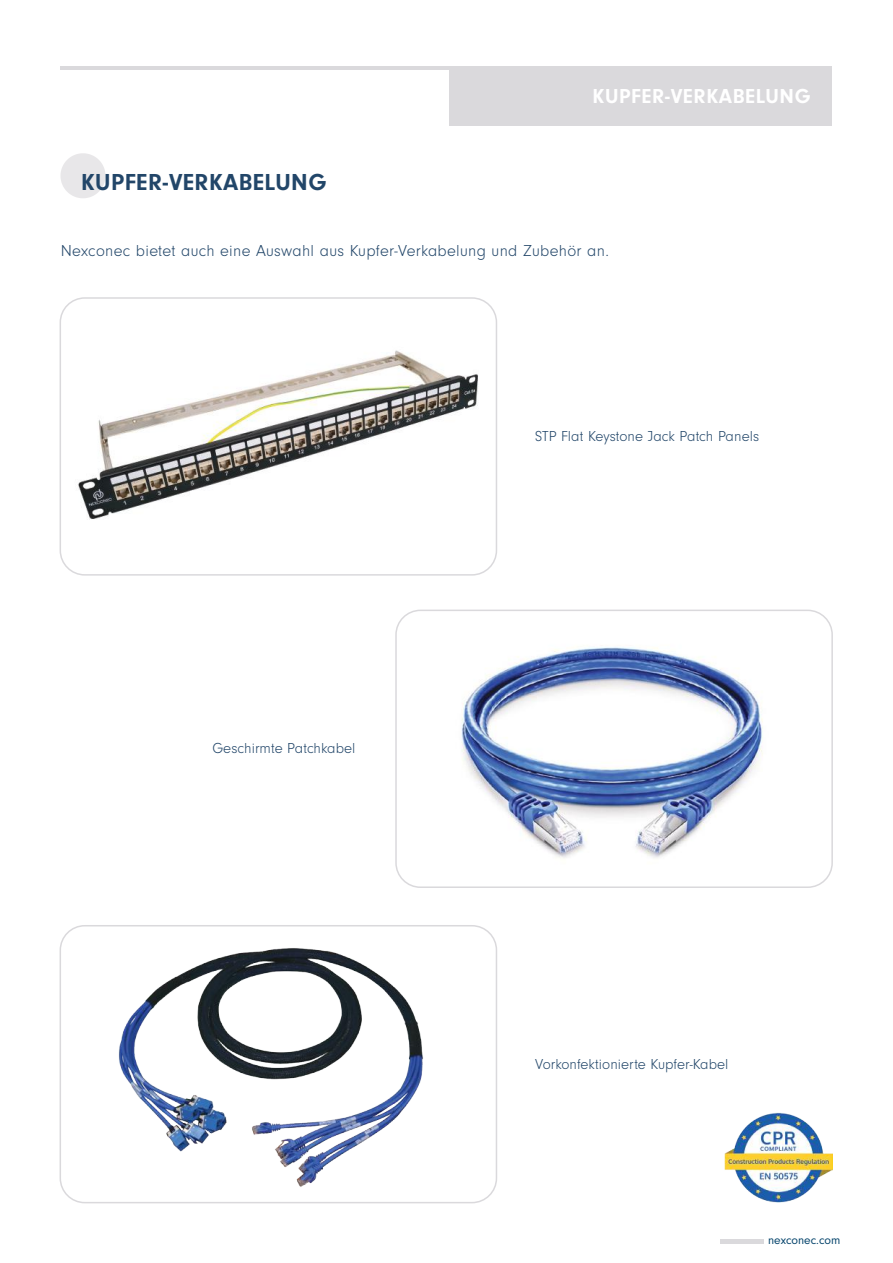
<style>
.page{position:relative;width:893px;height:1263px;background:#fff}
.page>*{position:absolute;margin:0;border:0;box-sizing:border-box;transform-origin:0 0}
.t1{font:700 24px "Neuzeit Gro";letter-spacing:.02em;color:#224669}
.t2{font:700 21px "Neuzeit Gro";letter-spacing:.03em;color:#fff}
.t3{font:300 16.5px "Neuzeit Gro";letter-spacing:.02em;color:#224669}
.t4{font:300 15px "Neuzeit Gro";letter-spacing:.005em;color:#224669}
.t5{font:12px "Neuzeit Gro";color:#04436b}
</style>
<div class="page">
<div style="left:720px;top:1239px;width:44px;height:5px;background:#dad9dc"></div>
<hr style="left:61px;top:66px;width:771px;height:3px;background:#dad9dc">
<div style="left:449px;top:66px;width:383px;height:60px;background:#dad9dc"></div>
<svg style="left:60px;top:153px;width:46px;height:45px"></svg>
<img style="left:78px;top:350px;width:400px;height:170px">
<div style="left:60px;top:297px;width:437px;height:279px;border:2px solid #dad9dc;border-radius:24px"></div>
<img style="left:461px;top:647px;width:302px;height:211px">
<div style="left:395px;top:610px;width:438px;height:278px;border:2px solid #dad9dc;border-radius:24px"></div>
<img style="left:118px;top:948px;width:305px;height:239px">
<div style="left:60px;top:925px;width:437px;height:278px;border:2px solid #dad9dc;border-radius:24px"></div>
<img style="left:724px;top:1112px;width:108px;height:90px">
<h1 class="t1" style="left:81px;top:169px;width:247px">KUPFER-VERKABELUNG</h1>
<h2 class="t2" style="left:593px;top:84px;width:220px">KUPFER-VERKABELUNG</h2>
<p class="t3" style="left:61px;top:242px;width:550px">Nexconec bietet auch eine Auswahl aus Kupfer-Verkabelung und Zubehör an.</p>
<p class="t4" style="left:212px;top:740px;width:145px">Geschirmte Patchkabel</p>
<p class="t4" style="left:535px;top:428px;width:226px">STP Flat Keystone Jack Patch Panels</p>
<p class="t4" style="left:535px;top:1056px;width:195px">Vorkonfektionierte Kupfer-Kabel</p>
<p class="t5" style="left:768px;top:1234px;width:74px">nexconec.com</p>
</div>
